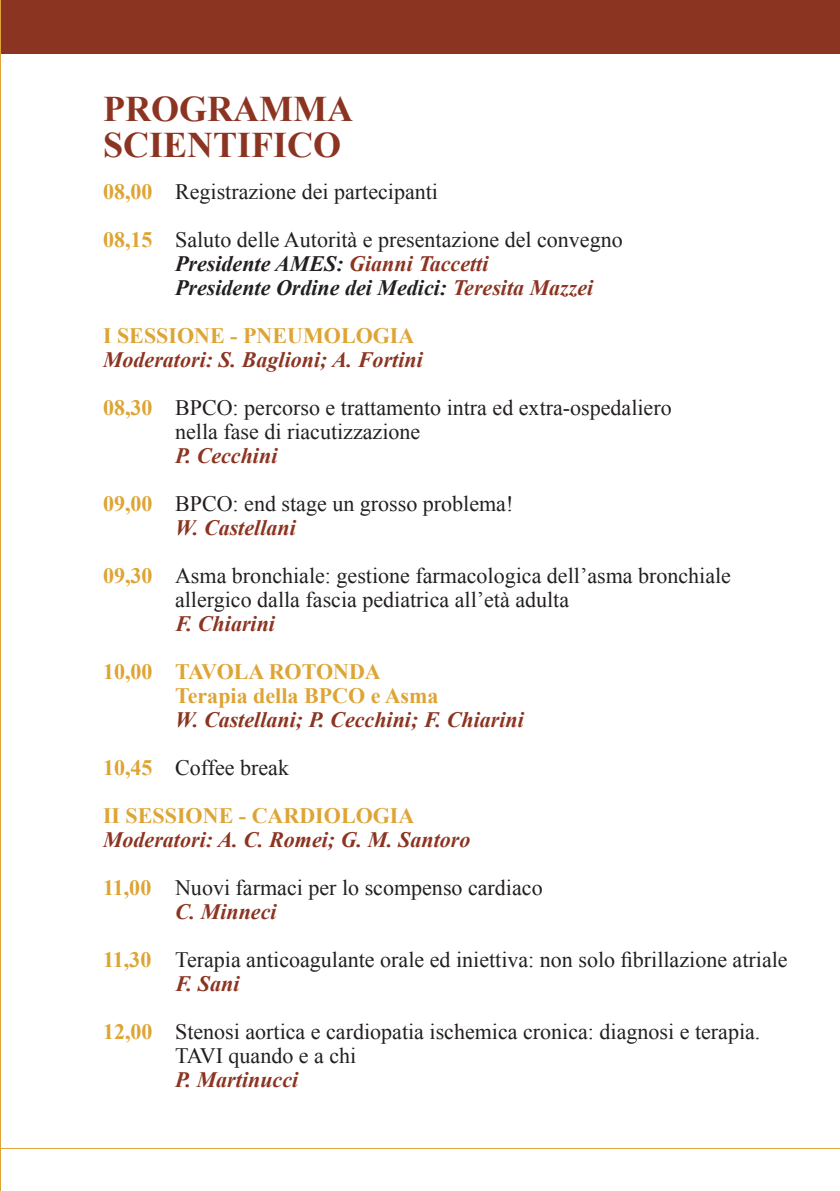
<style>
.page{position:relative;width:840px;height:1191px;background:#fff}
.page>*{position:absolute;margin:0;border:0;box-sizing:border-box;transform-origin:0 0}
.t1{font:700 36px "Times New Roman";color:#8c3422}
.t2{font:22px "Times New Roman";color:#231f20}
.t3{font:italic 700 22px "Times New Roman";color:#8c3422}
.t4{font:700 22px "Times New Roman";color:#dea434}
.t5{font:italic 700 22px "Times New Roman";color:#231f20}
.s1{font-weight:700;color:#dea434}
.s2{color:#8c3422}
</style>
<div class="page">
<hr style="left:0;top:1148px;width:839px;height:1px;background:#dea434">
<div style="left:0;top:0;width:839px;height:54px;background:#8c3422"></div>
<hr style="left:0;top:0;width:1px;height:1191px;background:#dea434">
<p class="t1" style="left:103px;top:84px;width:251px">PROGRAMMA</p>
<p class="t1" style="left:103px;top:120px;width:240px">SCIENTIFICO</p>
<p class="t2" style="left:103px;top:177px;width:336px"><span class="s1">08,00</span> Registrazione dei partecipanti</p>
<p class="t2" style="left:103px;top:225px;width:521px"><span class="s1">08,15</span> Saluto delle Autorità e presentazione del convegno</p>
<p class="t5" style="left:175px;top:248px;width:315px">Presidente AMES: <span class="s2">Gianni Taccetti</span></p>
<p class="t5" style="left:175px;top:272px;width:419px">Presidente Ordine dei Medici: <span class="s2">Teresita Mazzei</span></p>
<p class="t4" style="left:103px;top:320px;width:313px">I SESSIONE - PNEUMOLOGIA</p>
<p class="t3" style="left:103px;top:344px;width:321px">Moderatori: S. Baglioni; A. Fortini</p>
<p class="t2" style="left:103px;top:393px;width:570px"><span class="s1">08,30</span> BPCO: percorso e trattamento intra ed extra-ospedaliero</p>
<p class="t2" style="left:175px;top:417px;width:246px">nella fase di riacutizzazione</p>
<p class="t3" style="left:175px;top:440px;width:104px">P. Cecchini</p>
<p class="t2" style="left:103px;top:489px;width:411px"><span class="s1">09,00</span> BPCO: end stage un grosso problema!</p>
<p class="t3" style="left:175px;top:512px;width:122px">W. Castellani</p>
<p class="t2" style="left:103px;top:561px;width:629px"><span class="s1">09,30</span> Asma bronchiale: gestione farmacologica dell’asma bronchiale</p>
<p class="t2" style="left:175px;top:585px;width:395px">allergico dalla fascia pediatrica all’età adulta</p>
<p class="t3" style="left:175px;top:608px;width:101px">F. Chiarini</p>
<p class="t4" style="left:103px;top:656px;width:279px">10,00 TAVOLA ROTONDA</p>
<p class="t4" style="left:175px;top:680px;width:265px">Terapia della BPCO e Asma</p>
<p class="t3" style="left:175px;top:704px;width:350px">W. Castellani; P. Cecchini; F. Chiarini</p>
<p class="t2" style="left:103px;top:753px;width:187px"><span class="s1">10,45</span> Coffee break</p>
<p class="t4" style="left:103px;top:800px;width:313px">II SESSIONE - CARDIOLOGIA</p>
<p class="t3" style="left:103px;top:824px;width:369px">Moderatori: A. C. Romei; G. M. Santoro</p>
<p class="t2" style="left:103px;top:873px;width:441px"><span class="s1">11,00</span> Nuovi farmaci per lo scompenso cardiaco</p>
<p class="t3" style="left:175px;top:896px;width:103px">C. Minneci</p>
<p class="t2" style="left:103px;top:945px;width:685px"><span class="s1">11,30</span> Terapia anticoagulante orale ed iniettiva: non solo fibrillazione atriale</p>
<p class="t3" style="left:175px;top:968px;width:66px">F. Sani</p>
<p class="t2" style="left:103px;top:1017px;width:658px"><span class="s1">12,00</span> Stenosi aortica e cardiopatia ischemica cronica: diagnosi e terapia.</p>
<p class="t2" style="left:175px;top:1041px;width:183px">TAVI quando e a chi</p>
<p class="t3" style="left:175px;top:1064px;width:125px">P. Martinucci</p>
</div>
